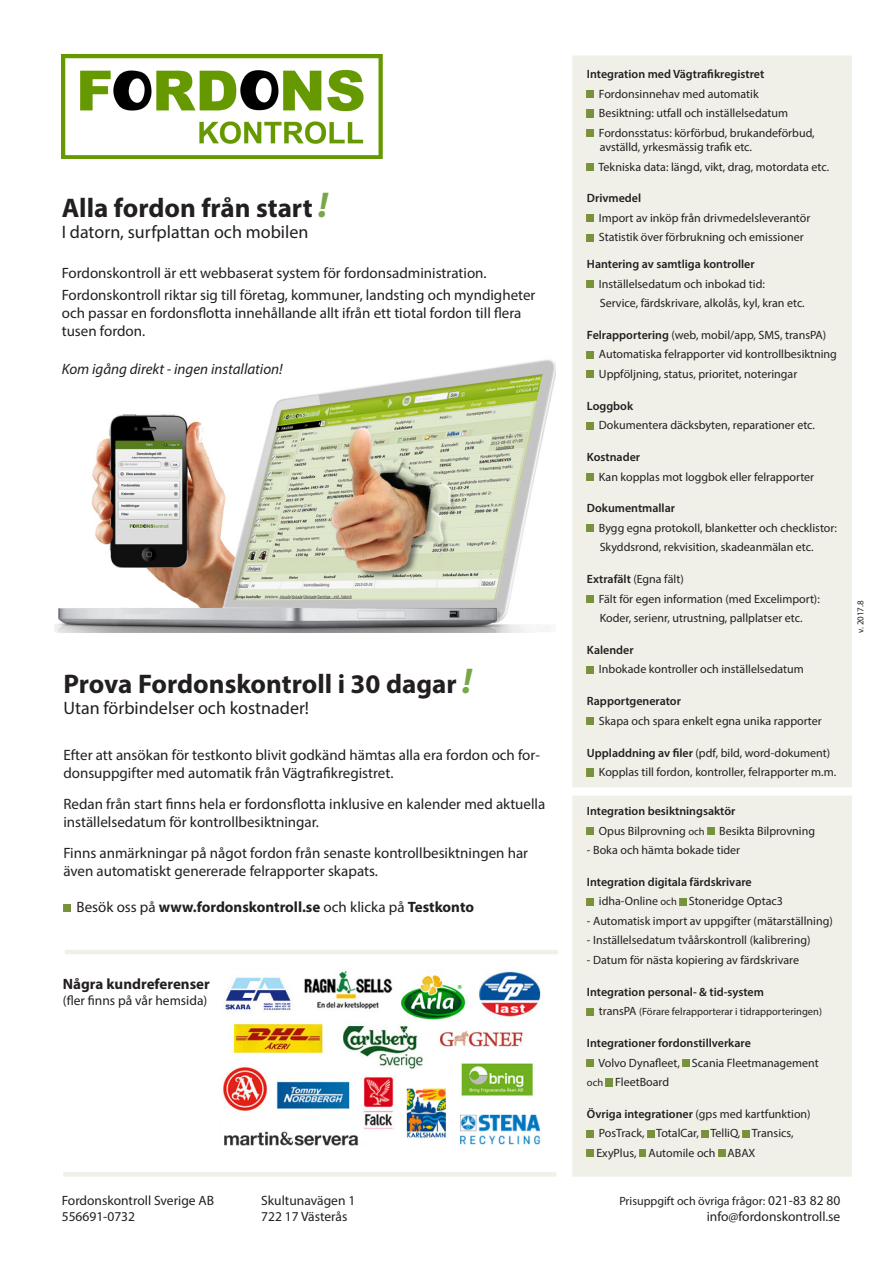
<style>
.page{position:relative;width:893px;height:1263px;background:#fff}
.page>*{position:absolute;margin:0;border:0;box-sizing:border-box;transform-origin:0 0}
.t1{font:700 27px "Myriad Pro";color:#231f20}
.t2{font:18px "Myriad Pro";color:#231f20}
.t3{font:15px/18px "Myriad Pro";color:#231f20}
.t4{font:700 15px "Myriad Pro";color:#231f20}
.t5{font:italic 15px "Myriad Pro";color:#231f20}
.t6{font:13.5px "Myriad Pro";color:#231f20}
.t7{font:12px/19.5px "Myriad Pro";color:#231f20}
.t8{font:600 12px/19.5px "Myriad Pro";color:#231f20}
.t9{font:10.5px "Myriad Pro";color:#231f20}
.t10{font:9px "Myriad Pro";color:#231f20}
.s1{font-style:italic;font-size:36px;color:#78a749}
.s2{font-weight:400}
.s3{font-weight:600}
.s4{font-size:10.5px}
.s5{font-weight:400;font-size:10.5px}
.s6{font-size:12px}
.s7{font-size:13.5px}
</style>
<div class="page">
<div style="left:571px;top:794px;width:282px;height:384px;background:#f0f0e8;border:2px solid #fff"></div>
<div style="left:571px;top:54px;width:282px;height:735px;background:#f0f0e8;border:2px solid #fff"></div>
<svg style="left:587px;top:90px;width:7px;height:8px"></svg>
<svg style="left:587px;top:110px;width:7px;height:7px"></svg>
<svg style="left:587px;top:129px;width:7px;height:8px"></svg>
<svg style="left:587px;top:163px;width:7px;height:8px"></svg>
<svg style="left:587px;top:215px;width:7px;height:7px"></svg>
<svg style="left:587px;top:234px;width:7px;height:7px"></svg>
<svg style="left:587px;top:280px;width:7px;height:8px"></svg>
<svg style="left:587px;top:351px;width:7px;height:7px"></svg>
<svg style="left:587px;top:371px;width:7px;height:7px"></svg>
<svg style="left:587px;top:422px;width:7px;height:7px"></svg>
<svg style="left:587px;top:473px;width:7px;height:7px"></svg>
<svg style="left:587px;top:525px;width:7px;height:7px"></svg>
<svg style="left:587px;top:595px;width:7px;height:8px"></svg>
<svg style="left:587px;top:666px;width:7px;height:7px"></svg>
<svg style="left:587px;top:718px;width:7px;height:7px"></svg>
<svg style="left:587px;top:769px;width:7px;height:7px"></svg>
<svg style="left:587px;top:827px;width:7px;height:7px"></svg>
<svg style="left:707px;top:827px;width:7px;height:7px"></svg>
<svg style="left:587px;top:898px;width:7px;height:7px"></svg>
<svg style="left:679px;top:898px;width:7px;height:7px"></svg>
<svg style="left:587px;top:1008px;width:7px;height:7px"></svg>
<svg style="left:587px;top:1059px;width:7px;height:7px"></svg>
<svg style="left:682px;top:1059px;width:7px;height:7px"></svg>
<svg style="left:606px;top:1079px;width:7px;height:7px"></svg>
<svg style="left:587px;top:1130px;width:7px;height:7px"></svg>
<svg style="left:647px;top:1130px;width:7px;height:7px"></svg>
<svg style="left:701px;top:1130px;width:7px;height:7px"></svg>
<svg style="left:743px;top:1130px;width:7px;height:7px"></svg>
<svg style="left:587px;top:1150px;width:7px;height:7px"></svg>
<svg style="left:639px;top:1150px;width:7px;height:7px"></svg>
<svg style="left:718px;top:1150px;width:7px;height:7px"></svg>
<svg style="left:63px;top:905px;width:7px;height:7px"></svg>
<img style="left:54px;top:359px;width:502px;height:273px">
<div style="left:63px;top:1172px;width:493px;height:5px;background:#f0f0e8"></div>
<img style="left:62px;top:54px;width:321px;height:105px">
<img style="left:223px;top:969px;width:318px;height:177px">
<hr style="left:65px;top:950px;width:493px;height:4px;background:#f0f0e8">
<h1 class="t1" style="left:62px;top:190px;width:268px">Alla fordon från start <span class="s1">!</span></h1>
<h2 class="t2" style="left:62px;top:221px;width:248px">I datorn, surfplattan och mobilen</h2>
<p class="t3" style="left:62px;top:261px;width:475px;line-height:22.2px">Fordonskontroll är ett webbaserat system för fordonsadministration.<br>Fordonskontroll riktar sig till företag, kommuner, landsting och myndigheter</p>
<p class="t3" style="left:62px;top:303px;width:461px">och passar en fordonsflotta innehållande allt ifrån ett tiotal fordon till flera tusen fordon.</p>
<p class="t5" style="left:62px;top:360px;width:223px">Kom igång direkt - ingen installation!</p>
<h1 class="t1" style="left:63px;top:666px;width:410px">Prova Fordonskontroll i 30 dagar <span class="s1">!</span></h1>
<h2 class="t2" style="left:63px;top:697px;width:247px">Utan förbindelser och kostnader!</h2>
<p class="t3" style="left:63px;top:746px;width:478px">Efter att ansökan för testkonto blivit godkänd hämtas alla era fordon och for&shy;donsuppgifter med automatik från Vägtrafikregistret.</p>
<p class="t3" style="left:63px;top:795px;width:484px">Redan från start finns hela er fordonsflotta inklusive en kalender med aktuella inställelsedatum för kontrollbesiktningar.</p>
<p class="t3" style="left:63px;top:844px;width:466px">Finns anmärkningar på något fordon från senaste kontrollbesiktningen har även automatiskt genererade felrapporter skapats.</p>
<p class="t4" style="left:77px;top:897px;width:399px"><span class="s2">Besök oss på</span> www.fordonskontroll.se <span class="s2">och klicka på</span> Testkonto</p>
<p class="t4" style="left:63px;top:974px;width:148px">Några kundreferenser</p>
<p class="t6" style="left:63px;top:993px;width:146px">(fler finns på vår hemsida)</p>
<p class="t8" style="left:587px;top:64px;width:179px">Integration med Vägtrafikregistret</p>
<p class="t7" style="left:599px;top:84px;width:217px">Fordonsinnehav med automatik<br>Besiktning: utfall och inställelsedatum<br>Fordonsstatus: körförbud, brukandeförbud,</p>
<p class="t7" style="left:598px;top:137px;width:232px">avställd, yrkesmässig trafik etc.<br>Tekniska data: längd, vikt, drag, motordata etc.</p>
<p class="t8" style="left:587px;top:188px;width:56px">Drivmedel</p>
<p class="t7" style="left:599px;top:208px;width:213px">Import av inköp från drivmedelsleverantör<br>Statistik över förbrukning och emissioner</p>
<p class="t8" style="left:587px;top:254px;width:169px">Hantering av samtliga kontroller</p>
<p class="t7" style="left:599px;top:274px;width:207px">Inställelsedatum och inbokad tid:<br>Service, färdskrivare, alkolås, kyl, kran etc.</p>
<p class="t7" style="left:599px;top:325px;width:240px;text-indent:-12px"><span class="s3">Felrapportering</span> (web, mobil/app, SMS, transPA)<br>Automatiska felrapporter vid kontrollbesiktning<br>Uppföljning, status, prioritet, noteringar</p>
<p class="t8" style="left:587px;top:396px;width:48px">Loggbok</p>
<p class="t7" style="left:599px;top:415px;width:218px">Dokumentera däcksbyten, reparationer etc.</p>
<p class="t8" style="left:587px;top:447px;width:55px">Kostnader</p>
<p class="t7" style="left:599px;top:466px;width:217px">Kan kopplas mot loggbok eller felrapporter</p>
<p class="t8" style="left:587px;top:498px;width:90px">Dokumentmallar</p>
<p class="t7" style="left:599px;top:518px;width:240px">Bygg egna protokoll, blanketter och checklistor:<br>Skyddsrond, rekvisition, skadeanmälan etc.</p>
<p class="t7" style="left:599px;top:569px;width:222px;text-indent:-12px"><span class="s3">Extrafält</span> (Egna fält)<br>Fält för egen information (med Excelimport):<br>Koder, serienr, utrustning, pallplatser etc.</p>
<p class="t8" style="left:587px;top:640px;width:48px">Kalender</p>
<p class="t7" style="left:599px;top:659px;width:206px">Inbokade kontroller och inställelsedatum</p>
<p class="t8" style="left:587px;top:691px;width:96px">Rapportgenerator</p>
<p class="t7" style="left:599px;top:711px;width:224px">Skapa och spara enkelt egna unika rapporter</p>
<p class="t7" style="left:599px;top:743px;width:239px;text-indent:-12px"><span class="s3">Uppladdning av filer</span> (pdf, bild, word-dokument)<br>Kopplas till fordon, kontroller, felrapporter m.m.</p>
<p class="t7" style="left:599px;top:801px;width:218px;text-indent:-12px"><span class="s3">Integration besiktningsaktör<br></span>Opus Bilprovning <span class="s4">och</span> Besikta Bilprovning</p>
<p class="t7" style="left:587px;top:840px;width:155px">- Boka och hämta bokade tider</p>
<p class="t8" style="left:599px;top:872px;width:186px;text-indent:-12px">Integration digitala färdskrivare <span class="s2">idha-Online</span> <span class="s5">och</span> <span class="s2">Stoneridge Optac3</span></p>
<p class="t7" style="left:587px;top:911px;width:247px">- Automatisk import av uppgifter (mätarställning)</p>
<p class="t7" style="left:587px;top:930px;width:225px">- Inställelsedatum tvåårskontroll (kalibrering)</p>
<p class="t7" style="left:587px;top:950px;width:214px">- Datum för nästa kopiering av färdskrivare</p>
<p class="t8" style="left:587px;top:982px;width:178px">Integration personal- &amp; tid-system</p>
<p class="t9" style="left:599px;top:1005px;width:225px"><span class="s6">transPA</span> (Förare felrapporterar i tidrapporteringen)</p>
<p class="t8" style="left:587px;top:1033px;width:166px">Integrationer fordonstillverkare</p>
<p class="t7" style="left:587px;top:1052px;width:233px;text-indent:12px">Volvo Dynafleet, Scania Fleetmanagement <span class="s4">och</span> FleetBoard</p>
<p class="t7" style="left:596px;top:1104px;width:216px;text-indent:-9px"><span class="s3">Övriga integrationer</span> (gps med kartfunktion)<br>PosTrack, TotalCar, TelliQ, Transics,<br>ExyPlus, Automile och ABAX</p>
<p class="t6" style="left:62px;top:1192px;width:154px">Fordonskontroll Sverige AB</p>
<p class="t6" style="left:261px;top:1192px;width:95px">Skultunavägen 1</p>
<p class="t7" style="left:619px;top:1191px;width:222px">Prisuppgift och övriga frågor: <span class="s7">021-83 82 80</span></p>
<p class="t6" style="left:62px;top:1208px;width:75px">556691-0732</p>
<p class="t6" style="left:261px;top:1208px;width:88px">722 17 Västerås</p>
<p class="t6" style="left:707px;top:1208px;width:135px">info@fordonskontroll.se</p>
<p class="t10" style="left:855px;top:633px;width:34px;rotate:-90deg">v. 2017.8</p>
</div>
